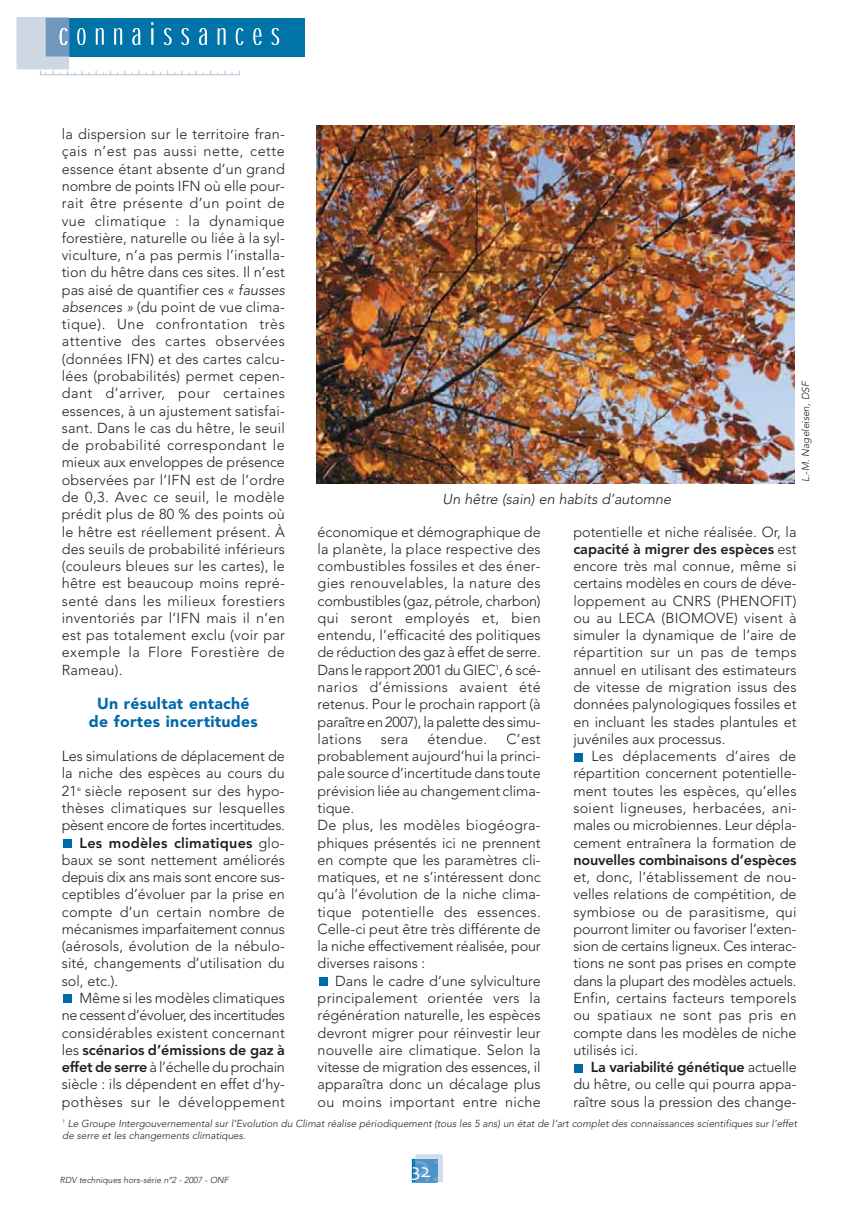
<style>
.page{position:relative;width:856px;height:1214px;background:#fff}
.page>*{position:absolute;margin:0;border:0;box-sizing:border-box;transform-origin:0 0}
.t1{font:19.65px "Skia";color:#fff}
.t2{font:900 15.9px/17.2px "Avenir";letter-spacing:.02em;color:#0069aa;text-align:center}
.t3{font:300 14.4px/17.2px "Avenir";color:#231f20;text-align:justify}
.t4{font:800 14.4px "Avenir";color:#231f20}
.t5{font:300 14.4px "Avenir";letter-spacing:-.02em;color:#231f20}
.t6{font:300 14.4px "Avenir";letter-spacing:.02em;color:#231f20}
.t7{font:300 14.4px "Avenir";letter-spacing:-.025em;color:#231f20}
.t8{font:300 14.4px "Avenir";letter-spacing:.025em;color:#231f20}
.t9{font:italic 300 14.4px "Avenir";color:#231f20}
.t10{font:italic 300 10.05px/12.1px "Avenir";color:#231f20}
.t11{font:italic 300 8.7px "Avenir";color:#231f20}
.s1{font-style:italic}
.s2{font-weight:300}
.s3{font-weight:800}
.s4{font-size:40.35px}
.s5{font-size:40.35px;color:#2587bf}
.s6{font-size:40.35px;color:#6fa3d0}
</style>
<div class="page">
<div style="left:69px;top:18px;width:235px;height:39px;background:#0073a8"></div>
<svg style="left:253px;top:28px;width:8px;height:17px"></svg>
<svg style="left:271px;top:28px;width:8px;height:17px"></svg>
<svg style="left:17px;top:17px;width:226px;height:58px"></svg>
<svg style="left:412px;top:1154px;width:31px;height:28px"></svg>
<hr style="left:415px;top:1158px;width:22px;height:2px;background:#4d94c6">
<div style="left:437px;top:1160px;width:6px;height:21px;background:#d0dded"></div>
<div style="left:415px;top:1160px;width:22px;height:21px;background:#4d94c6"></div>
<div style="left:574px;top:1063px;width:9px;height:8px;background:#0069aa"></div>
<div style="left:63px;top:839px;width:8px;height:8px;background:#0069aa"></div>
<div style="left:574px;top:752px;width:9px;height:9px;background:#0069aa"></div>
<div style="left:319px;top:977px;width:8px;height:8px;background:#0069aa"></div>
<div style="left:63px;top:994px;width:8px;height:8px;background:#0069aa"></div>
<img style="left:316px;top:125px;width:478px;height:359px">
<p class="t3" style="left:62px;top:127px;width:225px">la dispersion sur le territoire fran&shy;çais n’est pas aussi nette, cette essence étant absente d’un grand nombre de points IFN où elle pour&shy;rait être présente d’un point de vue climatique : la dynamique forestière, naturelle ou liée à la syl&shy;viculture, n’a pas permis l’installa&shy;tion du hêtre dans ces sites. Il n’est pas aisé de quantifier ces <span class="s1">« fausses absences »</span> (du point de vue clima&shy;tique). Une confrontation très attentive des cartes observées (données IFN) et des cartes calcu&shy;lées (probabilités) permet cepen&shy;dant d’arriver, pour certaines essences, à un ajustement satisfai&shy;sant. Dans le cas du hêtre, le seuil de probabilité correspondant le mieux aux enveloppes de présence observées par l’IFN est de l’ordre de 0,3. Avec ce seuil, le modèle prédit plus de 80 % des points où le hêtre est réellement présent. À des seuils de probabilité inférieurs (couleurs bleues sur les cartes), le hêtre est beaucoup moins repré&shy;senté dans les milieux forestiers inventoriés par l’IFN mais il n’en est pas totalement exclu (voir par exemple la Flore Forestière de Rameau).</p>
<p class="t2" style="left:89px;top:696px;width:170px">Un résultat entaché de fortes incertitudes</p>
<p class="t3" style="left:62px;top:748px;width:224px">Les simulations de déplacement de</p>
<p class="t3" style="left:62px;top:765px;width:224px">la niche des espèces au cours du</p>
<p class="t3" style="left:62px;top:783px;width:224px">21<sup>e</sup> siècle reposent sur des hypo-</p>
<p class="t6" style="left:62px;top:802px;width:225px">thèses climatiques sur lesquelles</p>
<p class="t5" style="left:62px;top:819px;width:224px">pèsent encore de fortes incertitudes.</p>
<p class="t4" style="left:80px;top:836px;width:206px">Les modèles climatiques <span class="s2">glo-</span></p>
<p class="t3" style="left:62px;top:852px;width:224px">baux se sont nettement améliorés</p>
<p class="t3" style="left:62px;top:869px;width:224px">depuis dix ans mais sont encore sus-</p>
<p class="t3" style="left:62px;top:886px;width:224px">ceptibles d’évoluer par la prise en</p>
<p class="t6" style="left:62px;top:905px;width:224px">compte d’un certain nombre de</p>
<p class="t3" style="left:62px;top:921px;width:224px">mécanismes imparfaitement connus</p>
<p class="t3" style="left:62px;top:938px;width:224px">(aérosols, évolution de la nébulo-</p>
<p class="t3" style="left:62px;top:955px;width:224px">sité, changements d’utilisation du</p>
<p class="t3" style="left:62px;top:973px;width:58px">sol, etc.).</p>
<p class="t3" style="left:79px;top:990px;width:207px">Même si les modèles climatiques</p>
<p class="t7" style="left:62px;top:1009px;width:224px">ne cessent d’évoluer, des incertitudes</p>
<p class="t3" style="left:62px;top:1024px;width:224px">considérables existent concernant</p>
<p class="t4" style="left:62px;top:1043px;width:224px"><span class="s2">les</span> scénarios d’émissions de gaz à</p>
<p class="t5" style="left:62px;top:1060px;width:224px"><span class="s3">effet de serre</span> à l’échelle du prochain</p>
<p class="t3" style="left:62px;top:1076px;width:224px">siècle : ils dépendent en effet d’hy-</p>
<p class="t8" style="left:62px;top:1095px;width:224px">pothèses sur le développement</p>
<p class="t9" style="left:442px;top:493px;width:230px">Un hêtre (sain) en habits d’automne</p>
<p class="t10" style="left:800px;top:482px;width:102px;rotate:-90deg">L.-M. Nageleisen, DSF</p>
<p class="t3" style="left:317px;top:524px;width:225px">économique et démographique de la planète, la place respective des combustibles fossiles et des éner&shy;gies renouvelables, la nature des combustibles (gaz, pétrole, charbon) qui seront employés et, bien entendu, l’efficacité des politiques de réduction des gaz à effet de serre.<br>Dans le rapport 2001 du GIEC<sup>1</sup>, 6 scé&shy;narios d’émissions avaient été retenus. Pour le prochain rapport (à paraître en 2007), la palette des simu&shy;lations</p>
<p class="t3" style="left:380px;top:731px;width:29px">sera</p>
<p class="t8" style="left:427px;top:732px;width:61px">étendue.</p>
<p class="t3" style="left:317px;top:731px;width:225px;text-align:left;text-indent:189px">C’est probablement aujourd’hui la princi&shy;pale source d’incertitude dans toute prévision liée au changement clima&shy;tique.<br>De plus, les modèles biogéogra&shy;phiques présentés ici ne prennent en compte que les paramètres cli&shy;matiques, et ne s’intéressent donc qu’à l’évolution de la niche clima&shy;tique potentielle des essences.<br>Celle-ci peut être très différente de la niche effectivement réalisée, pour diverses raisons :</p>
<p class="t3" style="left:317px;top:973px;width:224px;text-indent:18px">Dans le cadre d’une sylviculture principalement orientée vers la régénération naturelle, les espèces devront migrer pour réinvestir leur nouvelle aire climatique. Selon la vitesse de migration des essences, il apparaîtra donc un décalage plus ou moins important entre niche</p>
<p class="t3" style="left:573px;top:524px;width:224px">potentielle et niche réalisée. Or, la <span class="s3">capacité à migrer des espèces</span> est encore très mal connue, même si certains modèles en cours de déve&shy;loppement au CNRS (PHENOFIT) ou au LECA (BIOMOVE) visent à simuler la dynamique de l’aire de répartition sur un pas de temps annuel en utilisant des estimateurs de vitesse de migration issus des données palynologiques fossiles et en incluant les stades plantules et juvéniles aux processus.</p>
<p class="t3" style="left:573px;top:748px;width:224px;text-indent:18px">Les déplacements d’aires de répartition concernent potentielle&shy;ment toutes les espèces, qu’elles soient ligneuses, herbacées, ani&shy;males ou microbiennes. Leur dépla&shy;cement entraînera la formation de</p>
<p class="t4" style="left:573px;top:853px;width:224px">nouvelles combinaisons d’espèces</p>
<p class="t3" style="left:573px;top:869px;width:224px">et, donc, l’établissement de nou&shy;velles relations de compétition, de symbiose ou de parasitisme, qui pourront limiter ou favoriser l’exten&shy;sion de certains ligneux. Ces interac&shy;tions ne sont pas prises en compte dans la plupart des modèles actuels.<br>Enfin, certains facteurs temporels ou spatiaux ne sont pas pris en compte dans les modèles de niche utilisés ici.</p>
<p class="t3" style="left:573px;top:1059px;width:225px;text-indent:17px"><span class="s3">La variabilité génétique</span> actuelle du hêtre, ou celle qui pourra appa&shy;raître sous la pression des change-</p>
<p class="t10" style="left:62px;top:1117px;width:736px"><sup>1</sup> Le Groupe Intergouvernemental sur l’Evolution du Climat réalise périodiquement (tous les 5 ans) un état de l’art complet des connaissances scientifiques sur l’effet de serre et les changements climatiques.</p>
<p class="t11" style="left:60px;top:1175px;width:170px">RDV techniques hors-série n°2 - 2007 - ONF</p>
<h1 class="t1" style="left:411px;top:1158px;width:42px">3216<span class="s4">32</span><span class="s5">1</span><span class="s6">6</span></h1>
</div>
